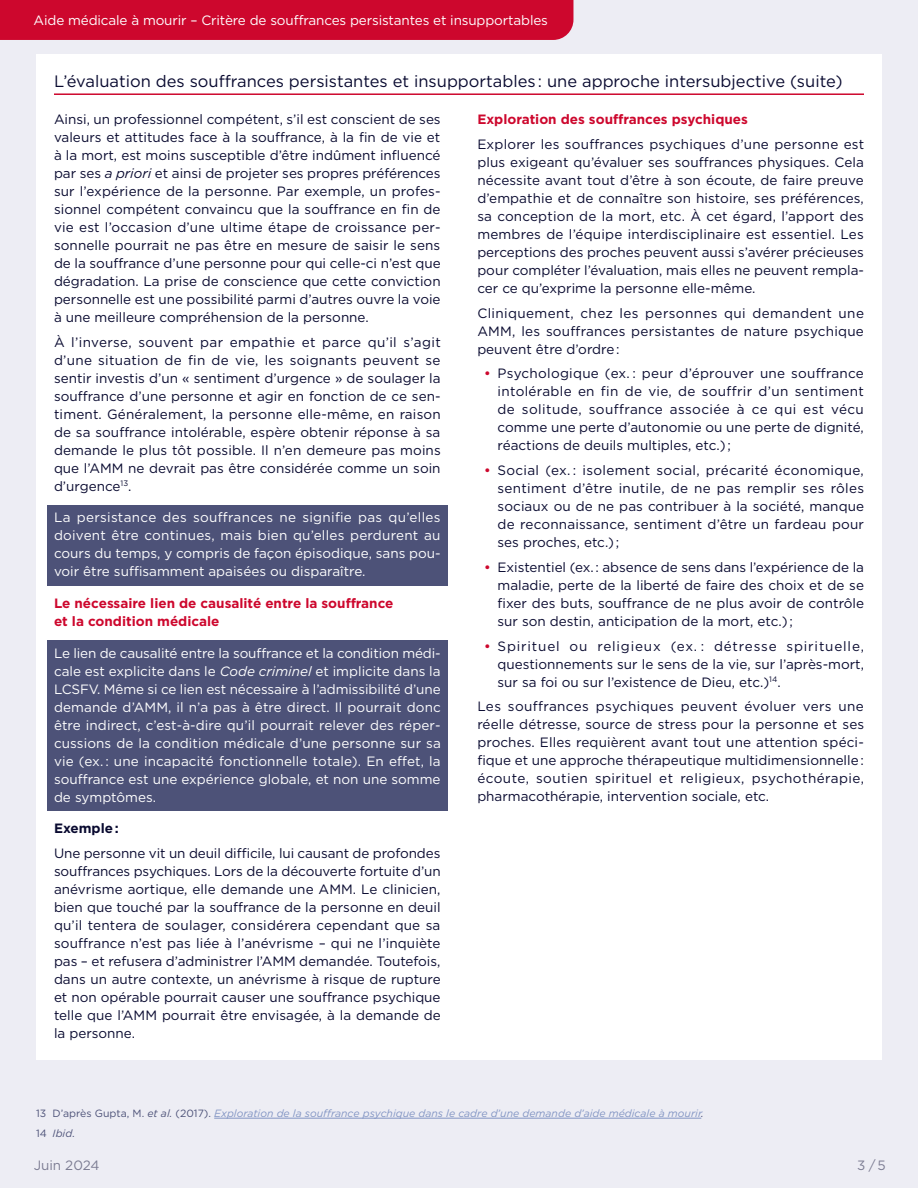
<style>
.page{position:relative;width:918px;height:1188px;background:#ededf4}
.page>*{position:absolute;margin:0;border:0;box-sizing:border-box;transform-origin:0 0}
.Intertitre{font:16.5px "Gotham";color:#090a30}
.Paragraphe{font:13.5px/18px "Gotham";color:#090a30;text-align:justify}
.Highlight_par__V02{font:13.5px/18px "Gotham";color:#fff;text-align:justify}
.Paragraphe-2{font:700 13.5px/18px "Gotham";color:#cd072d}
.Paragraphe-3{font:700 13.5px "Gotham";color:#090a30}
.endnotes{font:italic 10.5px "Gotham";color:#8194c3}
.endnotes-2{font:italic 10.5px "Gotham";color:#4d5278}
.s1{font-style:italic}
.s2{font-weight:500;color:#cd072d}
.s3{font-style:normal;color:#4d5278}
.s4{color:#4d5278}
.s5{font-style:normal}
</style>
<div class="page">
<div style="left:36px;top:54px;width:846px;height:1005px;background:#fff"></div>
<hr style="left:54px;top:93px;width:810px;height:2px;background:#cd072d">
<div style="left:0;top:0;width:573px;height:40px;background:#cd072d"></div>
<hr style="left:214px;top:1118px;width:487px;height:1px;background:#8194c3">
<div style="left:47px;top:505px;width:400px;height:81px;background:#4d5278"></div>
<div style="left:47px;top:640px;width:400px;height:171px;background:#4d5278"></div>
<p class="Highlight_par__V02" style="left:34px;top:11px;width:516px">Aide médicale à mourir – Critère de souffrances persistantes et insupportables</p>
<p class="Intertitre" style="left:54px;top:70px;width:790px">L’évaluation des souffrances persistantes et insupportables : une approche intersubjective (suite)</p>
<p class="Paragraphe" style="left:54px;top:110px;width:388px">Ainsi, un professionnel compétent, s’il est conscient de ses valeurs et attitudes face à la souffrance, à la fin de vie et à la mort, est moins susceptible d’être indûment influencé par ses <span class="s1">a priori</span> et ainsi de projeter ses propres préférences sur l’expérience de la personne. Par exemple, un profes&shy;sionnel compétent convaincu que la souffrance en fin de vie est l’occasion d’une ultime étape de croissance per&shy;sonnelle pourrait ne pas être en mesure de saisir le sens de la souffrance d’une personne pour qui celle-ci n’est que dégradation. La prise de conscience que cette conviction personnelle est une possibilité parmi d’autres ouvre la voie à une meilleure compréhension de la personne.</p>
<p class="Paragraphe" style="left:54px;top:333px;width:388px">À l’inverse, souvent par empathie et parce qu’il s’agit d’une situation de fin de vie, les soignants peuvent se sentir investis d’un « sentiment d’urgence » de soulager la souffrance d’une personne et agir en fonction de ce sen&shy;timent. Généralement, la personne elle-même, en raison de sa souffrance intolérable, espère obtenir réponse à sa demande le plus tôt possible. Il n’en demeure pas moins que l’AMM ne devrait pas être considérée comme un soin d’urgence<sup>13</sup>.</p>
<p class="Highlight_par__V02" style="left:54px;top:508px;width:388px">La persistance des souffrances ne signifie pas qu’elles doivent être continues, mais bien qu’elles perdurent au cours du temps, y compris de façon épisodique, sans pou&shy;voir être suffisamment apaisées ou disparaître.</p>
<p class="Paragraphe-2" style="left:54px;top:594px;width:341px">Le nécessaire lien de causalité entre la souffrance et la condition médicale</p>
<p class="Highlight_par__V02" style="left:54px;top:643px;width:388px">Le lien de causalité entre la souffrance et la condition médi&shy;cale est explicite dans le <span class="s1">Code criminel</span> et implicite dans la LCSFV. Même si ce lien est nécessaire à l’admissibilité d’une demande d’AMM, il n’a pas à être direct. Il pourrait donc être indirect, c’est-à-dire qu’il pourrait relever des réper&shy;cussions de la condition médicale d’une personne sur sa vie (ex. : une incapacité fonctionnelle totale). En effet, la souffrance est une expérience globale, et non une somme de symptômes.</p>
<p class="Paragraphe-3" style="left:54px;top:819px;width:66px">Exemple :</p>
<p class="Paragraphe" style="left:54px;top:844px;width:388px">Une personne vit un deuil difficile, lui causant de profondes souffrances psychiques. Lors de la découverte fortuite d’un anévrisme aortique, elle demande une AMM. Le clinicien, bien que touché par la souffrance de la personne en deuil qu’il tentera de soulager, considérera cependant que sa souffrance n’est pas liée à l’anévrisme – qui ne l’inquiète pas – et refusera d’administrer l’AMM demandée. Toutefois, dans un autre contexte, un anévrisme à risque de rupture et non opérable pourrait causer une souffrance psychique telle que l’AMM pourrait être envisagée, à la demande de la personne.</p>
<p class="Paragraphe-2" style="left:477px;top:110px;width:272px">Exploration des souffrances psychiques</p>
<p class="Paragraphe" style="left:477px;top:135px;width:388px">Explorer les souffrances psychiques d’une personne est plus exigeant qu’évaluer ses souffrances physiques. Cela nécessite avant tout d’être à son écoute, de faire preuve d’empathie et de connaître son histoire, ses préférences, sa conception de la mort, etc. À cet égard, l’apport des membres de l’équipe interdisciplinaire est essentiel. Les perceptions des proches peuvent aussi s’avérer précieuses pour compléter l’évaluation, mais elles ne peuvent rempla&shy;cer ce qu’exprime la personne elle-même.</p>
<p class="Paragraphe" style="left:477px;top:304px;width:388px">Cliniquement, chez les personnes qui demandent une AMM, les souffrances persistantes de nature psychique peuvent être d’ordre:</p>
<p class="Paragraphe" style="left:498px;top:364px;width:368px;text-indent:-14px"><span class="s2">•</span> Psychologique (ex. : peur d’éprouver une souffrance intolérable en fin de vie, de souffrir d’un sentiment de solitude, souffrance associée à ce qui est vécu comme une perte d’autonomie ou une perte de dignité, réactions de deuils multiples, etc.) ;</p>
<p class="Paragraphe" style="left:498px;top:461px;width:368px;text-indent:-14px"><span class="s2">•</span> Social (ex. : isolement social, précarité économique, sentiment d’être inutile, de ne pas remplir ses rôles sociaux ou de ne pas contribuer à la société, manque de reconnaissance, sentiment d’être un fardeau pour ses proches, etc.) ;</p>
<p class="Paragraphe" style="left:498px;top:558px;width:368px;text-indent:-14px"><span class="s2">•</span> Existentiel (ex. : absence de sens dans l’expérience de la maladie, perte de la liberté de faire des choix et de se fixer des buts, souffrance de ne plus avoir de contrôle sur son destin, anticipation de la mort, etc.) ;</p>
<p class="Paragraphe" style="left:498px;top:637px;width:368px;text-indent:-14px"><span class="s2">•</span> Spirituel ou religieux (ex. : détresse spirituelle, questionnements sur le sens de la vie, sur l’après-mort, sur sa foi ou sur l’existence de Dieu, etc.)<sup>14</sup>.</p>
<p class="Paragraphe" style="left:477px;top:697px;width:388px">Les souffrances psychiques peuvent évoluer vers une réelle détresse, source de stress pour la personne et ses proches. Elles requièrent avant tout une attention spéci&shy;fique et une approche thérapeutique multidimensionnelle : écoute, soutien spirituel et religieux, psychothérapie, pharmacothérapie, intervention sociale, etc.</p>
<p class="endnotes" style="left:36px;top:1107px;width:670px"><span class="s3">13 D’après Gupta, M.</span> <span class="s4">et al.</span> <span class="s3">(2017).</span> Exploration de la souffrance psychique dans le cadre d’une demande d’aide médicale à mourir<span class="s4">.</span></p>
<p class="endnotes-2" style="left:36px;top:1127px;width:40px"><span class="s5">14</span> Ibid<span class="s5">.</span></p>
<p class="Paragraphe" style="left:34px;top:1156px;width:68px">Juin 2024</p>
<p class="Paragraphe" style="left:857px;top:1156px;width:30px">3 / 5</p>
</div>
